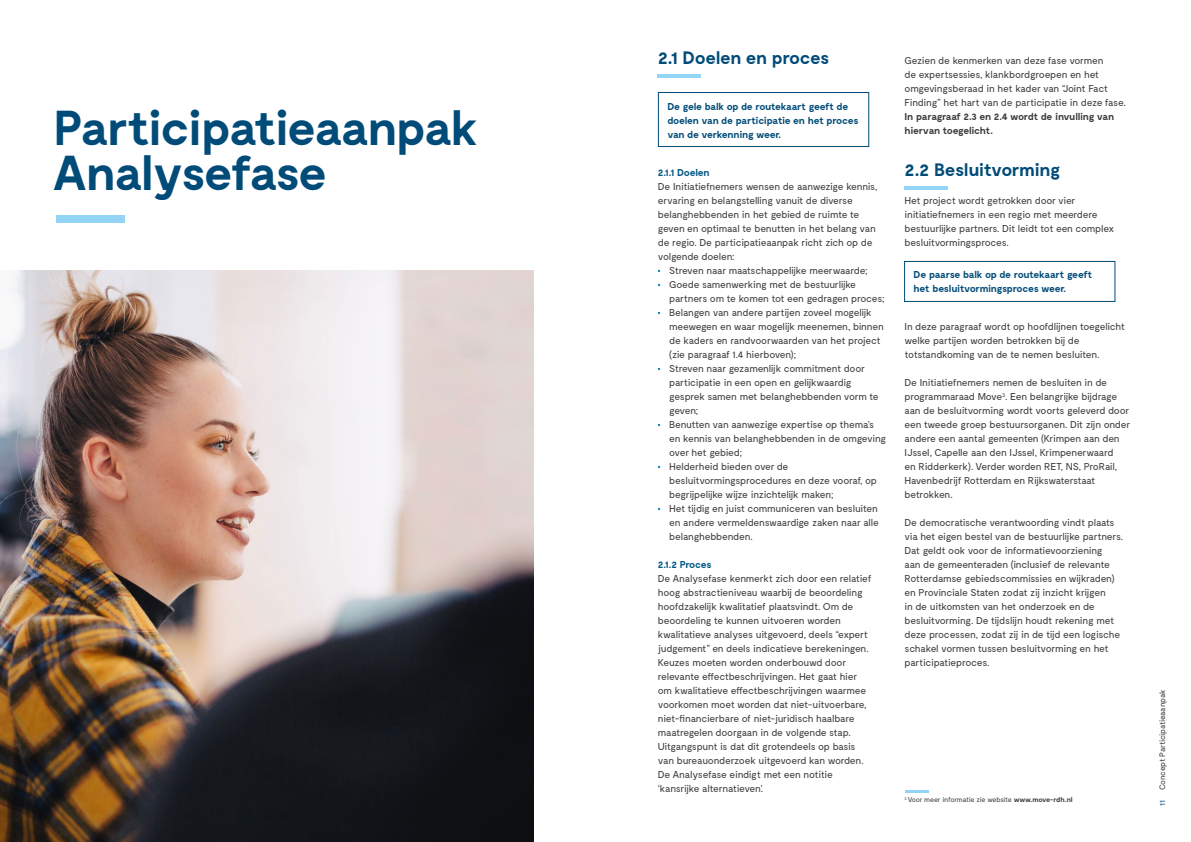
<style>
.page{position:relative;width:1191px;height:842px;background:#fff}
.page>*{position:absolute;margin:0;border:0;box-sizing:border-box;transform-origin:0 0}
.t1{font:700 49px/45px "Moderat";letter-spacing:-.035em;color:#004b78}
.KOP{font:700 18px "Moderat";letter-spacing:-.025em;color:#004b78}
.BODY{font:10px/14px "Moderat";letter-spacing:-.025em;color:#3c3c3b}
.BODY-2{font:700 10px/14px "Moderat";letter-spacing:-.025em;color:#004b78}
.SUBTITEL{font:700 10px "Moderat";letter-spacing:-.025em;color:#005784}
.t2{font:8px "Moderat";letter-spacing:-.025em;color:#3c3c3b}
.t3{font:8px "Moderat";color:#004b78}
.BODY-3{font:7px "Moderat";letter-spacing:-.025em;color:#3c3c3b}
.s1{color:#0783c6}
.s2{font-weight:700}
</style>
<div class="page">
<img style="left:0;top:270px;width:533px;height:572px">
<div style="left:56px;top:215px;width:68px;height:8px;background:#93d5f6"></div>
<hr style="left:658px;top:74px;width:43px;height:4px;background:#93d5f6">
<hr style="left:904px;top:186px;width:43px;height:4px;background:#93d5f6">
<div style="left:904px;top:261px;width:211px;height:41px;border:1px solid #004b78"></div>
<div style="left:658px;top:92px;width:211px;height:55px;border:1px solid #004b78"></div>
<hr style="left:904px;top:790px;width:24px;height:2px;background:#93d5f6">
<p class="t1" style="left:53px;top:107px;width:426px">Participatieaanpak<br>Analysefase</p>
<p class="KOP" style="left:658px;top:47px;width:173px">2.1 Doelen en proces</p>
<p class="BODY-2" style="left:667px;top:99px;width:193px">De gele balk op de routekaart geeft de doelen van de participatie en het proces van de verkenning weer.</p>
<p class="SUBTITEL" style="left:658px;top:167px;width:53px">2.1.1 Doelen</p>
<p class="BODY" style="left:658px;top:180px;width:221px">De Initiatiefnemers wensen de aanwezige kennis, ervaring en belangstelling vanuit de diverse belanghebbenden in het gebied de ruimte te geven en optimaal te benutten in het belang van de regio. De participatieaanpak richt zich op de volgende doelen:</p>
<p class="BODY" style="left:658px;top:264px;width:211px"><span class="s1">•</span> Streven naar maatschappelijke meerwaarde;</p>
<p class="BODY" style="left:669px;top:278px;width:217px;text-indent:-11px"><span class="s1">•</span> Goede samenwerking met de bestuurlijke partners om te komen tot een gedragen proces;</p>
<p class="BODY" style="left:669px;top:306px;width:216px;text-indent:-11px"><span class="s1">•</span> Belangen van andere partijen zoveel mogelijk meewegen en waar mogelijk meenemen, binnen de kaders en randvoorwaarden van het project (zie paragraaf 1.4 hierboven);</p>
<p class="BODY" style="left:669px;top:362px;width:211px;text-indent:-11px"><span class="s1">•</span> Streven naar gezamenlijk commitment door participatie in een open en gelijkwaardig gesprek samen met belanghebbenden vorm te geven;</p>
<p class="BODY" style="left:669px;top:418px;width:218px;text-indent:-11px"><span class="s1">•</span> Benutten van aanwezige expertise op thema’s en kennis van belanghebbenden in de omgeving over het gebied;</p>
<p class="BODY" style="left:669px;top:460px;width:209px;text-indent:-11px"><span class="s1">•</span> Helderheid bieden over de besluitvormingsprocedures en deze vooraf, op begrijpelijke wijze inzichtelijk maken;</p>
<p class="BODY" style="left:669px;top:502px;width:211px;text-align:justify;text-indent:-11px"><span class="s1">•</span> Het tijdig en juist communiceren van besluiten en andere vermeldenswaardige zaken naar alle belanghebbenden.</p>
<p class="SUBTITEL" style="left:658px;top:559px;width:55px">2.1.2 Proces</p>
<p class="BODY" style="left:658px;top:572px;width:215px">De Analysefase kenmerkt zich door een relatief hoog abstractieniveau waarbij de beoordeling hoofdzakelijk kwalitatief plaatsvindt. Om de beoordeling te kunnen uitvoeren worden kwalitatieve analyses uitgevoerd, deels “expert judgement” en deels indicatieve berekeningen.<br>Keuzes moeten worden onderbouwd door relevante effectbeschrijvingen. Het gaat hier om kwalitatieve effectbeschrijvingen waarmee voorkomen moet worden dat niet-uitvoerbare, niet-financierbare of niet-juridisch haalbare maatregelen doorgaan in de volgende stap.<br>Uitgangspunt is dat dit grotendeels op basis van bureauonderzoek uitgevoerd kan worden.<br>De Analysefase eindigt met een notitie ‘kansrijke alternatieven’.</p>
<p class="BODY" style="left:904px;top:54px;width:223px">Gezien de kenmerken van deze fase vormen<br>de expertsessies, klankbordgroepen en het omgevingsberaad in het kader van “Joint Fact Finding” het hart van de participatie in deze fase.<br><span class="s2">In paragraaf 2.3 en 2.4 wordt de invulling van hiervan toegelicht.</span></p>
<p class="KOP" style="left:904px;top:159px;width:157px">2.2 Besluitvorming</p>
<p class="BODY" style="left:904px;top:194px;width:211px">Het project wordt getrokken door vier initiatiefnemers in een regio met meerdere bestuurlijke partners. Dit leidt tot een complex besluitvormingsproces.</p>
<p class="BODY-2" style="left:913px;top:268px;width:180px">De paarse balk op de routekaart geeft het besluitvormingsproces weer.</p>
<p class="BODY" style="left:904px;top:320px;width:222px">In deze paragraaf wordt op hoofdlijnen toegelicht welke partijen worden betrokken bij de totstandkoming van de te nemen besluiten.</p>
<p class="BODY" style="left:904px;top:376px;width:227px">De Initiatiefnemers nemen de besluiten in de programmaraad Move<sup>3</sup>. Een belangrijke bijdrage aan de besluitvorming wordt voorts geleverd door een tweede groep bestuursorganen. Dit zijn onder andere een aantal gemeenten (Krimpen aan den IJssel, Capelle aan den IJssel, Krimpenerwaard<br>en Ridderkerk). Verder worden RET, NS, ProRail, Havenbedrijf Rotterdam en Rijkswaterstaat betrokken.</p>
<p class="BODY" style="left:904px;top:516px;width:220px">De democratische verantwoording vindt plaats via het eigen bestel van de bestuurlijke partners.<br>Dat geldt ook voor de informatievoorziening<br>aan de gemeenteraden (inclusief de relevante Rotterdamse gebiedscommissies en wijkraden) en Provinciale Staten zodat zij inzicht krijgen<br>in de uitkomsten van het onderzoek en de besluitvorming. De tijdslijn houdt rekening met deze processen, zodat zij in de tijd een logische schakel vormen tussen besluitvorming en het participatieproces.</p>
<p class="BODY-3" style="left:904px;top:796px;width:170px"><sup>3</sup> Voor meer informatie zie website <span class="s2">www.move-rdh.nl</span></p>
<p class="t2" style="left:1157px;top:790px;width:102px;rotate:-90deg">Concept Participatieaanpak</p>
<p class="t3" style="left:1157px;top:806px;width:7px;rotate:-90deg">11</p>
</div>
